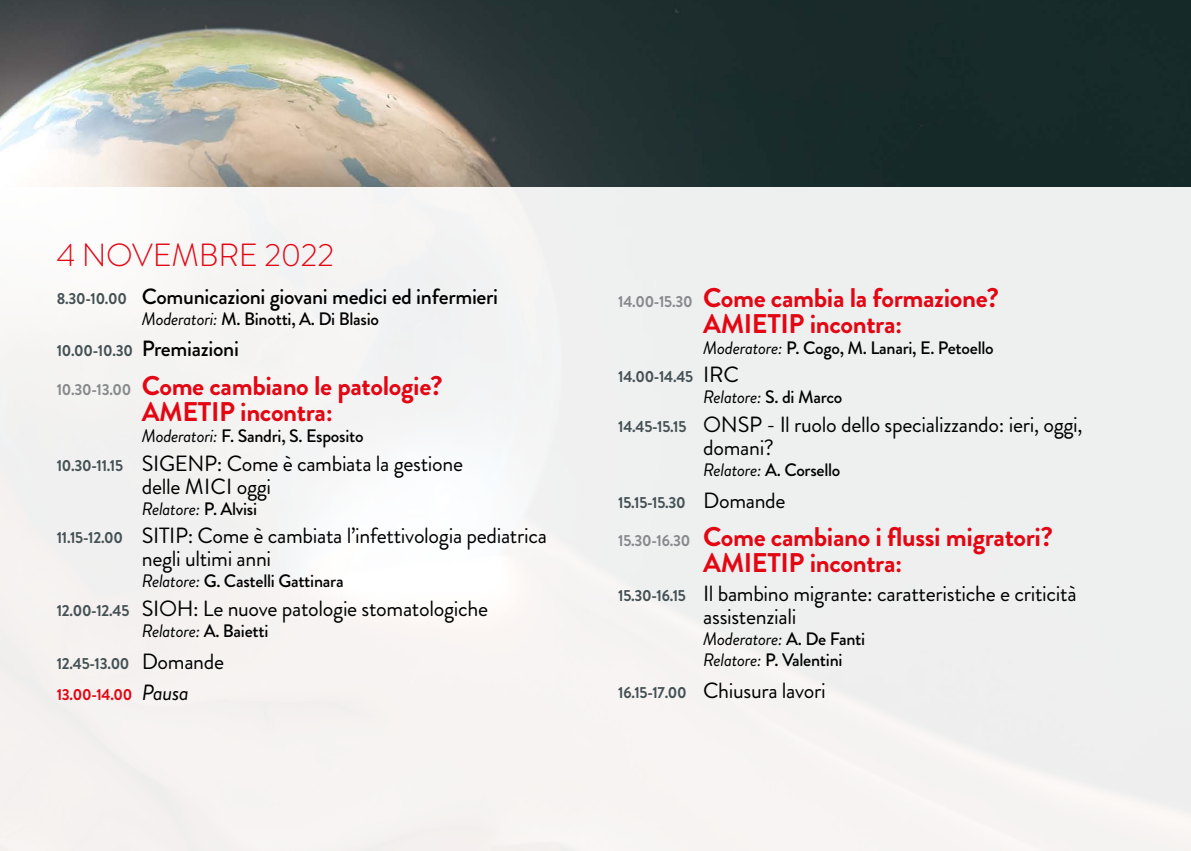
<style>
.page{position:relative;width:1191px;height:851px;background:#fff}
.page>*{position:absolute;margin:0;border:0;box-sizing:border-box;transform-origin:0 0}
.t1{font:300 32px "Brandon Grotesque";letter-spacing:-.01em;color:#e30613}
.t2{font:700 27px/26px "Brandon Grotesque";letter-spacing:-.015em;color:#e30613}
.t3{font:22px/23px "Brandon Grotesque";letter-spacing:-.015em;color:#000}
.t4{font:500 22px "Brandon Grotesque";letter-spacing:-.015em;color:#000}
.t5{font:500 18px "Brandon Grotesque";letter-spacing:-.015em;color:#000}
.t6{font:italic 18px/21px "Brandon Grotesque";letter-spacing:-.015em;color:#000}
.t7{font:700 16px/31.6px "Brandon Grotesque";letter-spacing:-.015em;color:#455154;scale:.95 1}
.s1{font-weight:700;font-size:16px;color:#455154}
.s2{font-weight:400;font-style:italic}
.s3{font-weight:500;font-size:22px;color:#000}
.s4{font-size:16px;color:#87898c}
.s5{font-weight:500;font-style:normal}
.s6{font-weight:400;font-size:22px;color:#000}
.s7{color:#e30613}
.s8{font-weight:400;font-style:italic;font-size:22px;color:#000}
</style>
<div class="page">
<img style="left:0;top:0;width:1191px;height:187px">
<div style="left:0;top:187px;width:1191px;height:663px;background:#f2f1f0"></div>
<h1 class="t1" style="left:57px;top:233px;width:279px">4 NOVEMBRE 2022</h1>
<p class="t4" style="left:57px;top:281px;width:443px"><span class="s1">8.30-10.00</span> Comunicazioni giovani medici ed infermieri</p>
<p class="t5" style="left:142px;top:306px;width:239px"><span class="s2">Moderatori:</span> M. Binotti, A. Di Blasio</p>
<p class="t7" style="left:57px;top:335px;width:193px">10.00-10.30 <span class="s3">Premiazioni</span></p>
<p class="t2" style="left:142px;top:373px;width:302px;text-indent:-85px"><span class="s4">10.30-13.00</span> Come cambiano le patologie?<br>AMETIP incontra:</p>
<p class="t5" style="left:142px;top:423px;width:223px"><span class="s2">Moderatori:</span> F. Sandri, S. Esposito</p>
<p class="t3" style="left:142px;top:452px;width:323px;text-indent:-85px"><span class="s1">10.30-11.15</span> SIGENP: Come è cambiata la gestione delle MICI oggi</p>
<p class="t6" style="left:142px;top:498px;width:117px">Relatore: <span class="s5">P. Alvisi</span></p>
<p class="t3" style="left:142px;top:524px;width:407px;text-indent:-85px"><span class="s1">11.15-12.00</span> SITIP: Come è cambiata l’infettivologia pediatrica negli ultimi anni</p>
<p class="t5" style="left:142px;top:568px;width:203px"><span class="s2">Relatore:</span> G. Castelli Gattinara</p>
<p class="t3" style="left:57px;top:597px;width:433px"><span class="s1">12.00-12.45</span> SIOH: Le nuove patologie stomatologiche</p>
<p class="t6" style="left:142px;top:620px;width:128px">Relatore: <span class="s5">A. Baietti</span></p>
<p class="t7" style="left:57px;top:647px;width:178px">12.45-13.00 <span class="s6">Domande<br></span><span class="s7">13.00-14.00</span> <span class="s8">Pausa</span></p>
<p class="t2" style="left:618px;top:284px;width:382px;text-align:center"><span class="s4">14.00-15.30</span> Come cambia la formazione?<br>AMIETIP incontra:</p>
<p class="t5" style="left:703px;top:335px;width:292px"><span class="s2">Moderatore:</span> P. Cogo, M. Lanari, E. Petoello</p>
<p class="t7" style="left:618px;top:361px;width:129px">14.00-14.45 <span class="s6">IRC</span></p>
<p class="t6" style="left:703px;top:387px;width:141px">Relatore: <span class="s5">S. di Marco</span></p>
<p class="t3" style="left:703px;top:413px;width:381px;text-indent:-85px"><span class="s1">14.45-15.15</span> ONSP - Il ruolo dello specializzando: ieri, oggi, domani?</p>
<p class="t5" style="left:703px;top:457px;width:139px"><span class="s2">Relatore:</span> A. Corsello</p>
<p class="t7" style="left:618px;top:486px;width:178px">15.15-15.30 <span class="s6">Domande</span></p>
<p class="t2" style="left:703px;top:524px;width:351px;text-indent:-85px"><span class="s4">15.30-16.30</span> Come cambiano i flussi migratori?<br>AMIETIP incontra:</p>
<p class="t3" style="left:703px;top:582px;width:375px;text-indent:-85px"><span class="s1">15.30-16.15</span> Il bambino migrante: caratteristiche e criticità assistenziali</p>
<p class="t6" style="left:703px;top:628px;width:163px">Moderatore: <span class="s5">A. De Fanti<br></span>Relatore: <span class="s5">P. Valentini</span></p>
<p class="t3" style="left:618px;top:678px;width:209px"><span class="s1">16.15-17.00</span> Chiusura lavori</p>
</div>
